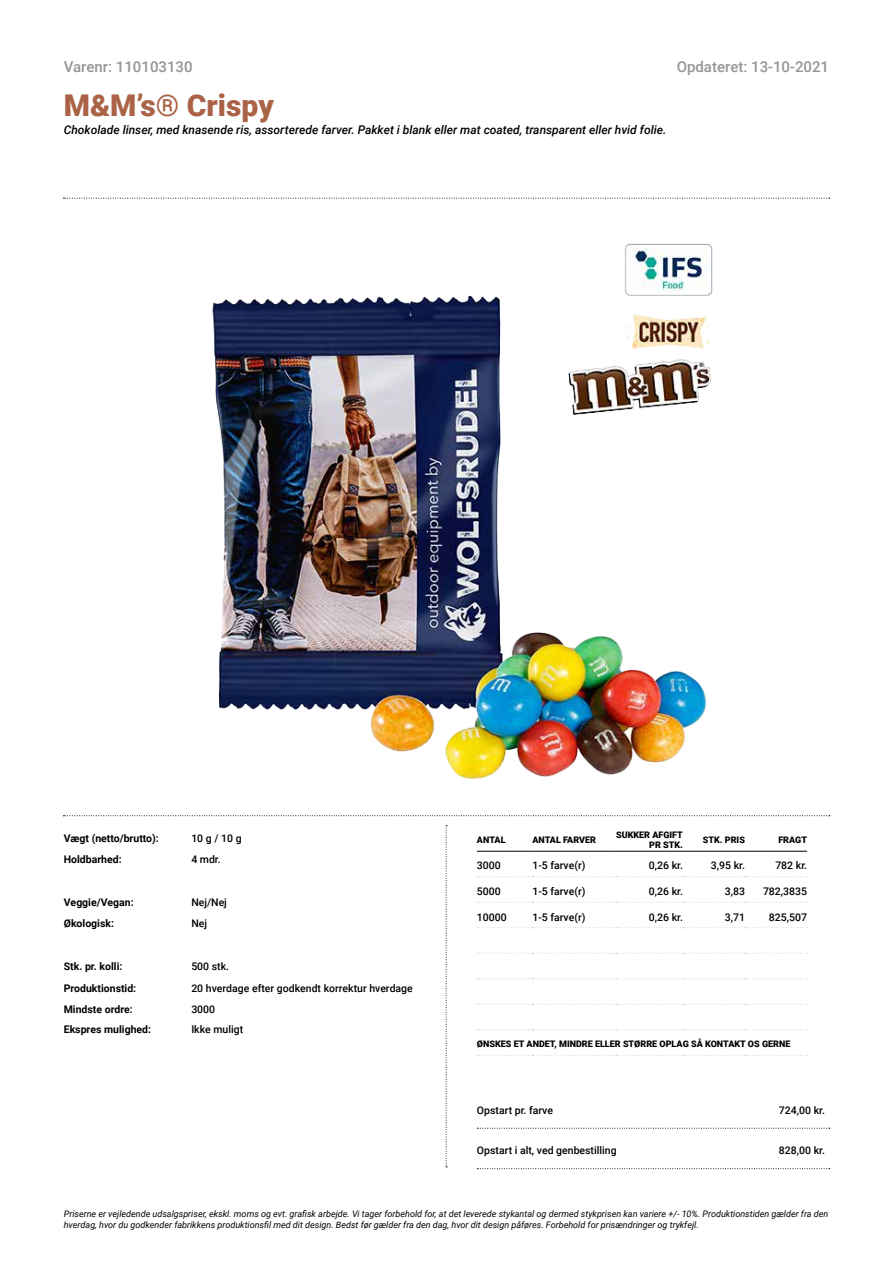
<style>
.page{position:relative;width:893px;height:1263px;background:#fff}
.page>*{position:absolute;margin:0;border:0;box-sizing:border-box;transform-origin:0 0}
.t1{font:900 30px "Roboto";color:#aa6346}
.t2{font:500 15px "Roboto";color:#939598}
.t3{font:italic 500 12px "Roboto";color:#000}
.t4{font:500 10.5px "Roboto";color:#000}
.t5{font:700 10.5px "Roboto";color:#000}
.t6{font:italic 9px/10.8px "Roboto";color:#000}
.t7{font:900 9px/10.8px "Roboto";color:#000;text-align:right}
</style>
<div class="page">
<hr style="left:477px;top:851px;width:55px;height:1px;background:#000">
<hr style="left:532px;top:851px;width:84px;height:1px;background:#000">
<hr style="left:616px;top:851px;width:67px;height:1px;background:#000">
<hr style="left:683px;top:851px;width:62px;height:1px;background:#000">
<hr style="left:745px;top:851px;width:62px;height:1px;background:#000">
<svg style="left:477px;top:1055px;width:331px;height:1px"></svg>
<svg style="left:477px;top:1029px;width:331px;height:1px"></svg>
<svg style="left:477px;top:1004px;width:331px;height:1px"></svg>
<svg style="left:477px;top:978px;width:331px;height:1px"></svg>
<svg style="left:477px;top:953px;width:331px;height:1px"></svg>
<svg style="left:477px;top:927px;width:331px;height:1px"></svg>
<svg style="left:477px;top:902px;width:331px;height:1px"></svg>
<svg style="left:477px;top:876px;width:331px;height:1px"></svg>
<img style="left:212px;top:243px;width:501px;height:536px">
<svg style="left:446px;top:825px;width:1px;height:342px"></svg>
<svg style="left:63px;top:815px;width:767px;height:1px"></svg>
<svg style="left:63px;top:198px;width:767px;height:1px"></svg>
<svg style="left:477px;top:1128px;width:353px;height:1px"></svg>
<svg style="left:477px;top:1168px;width:353px;height:1px"></svg>
<h2 class="t2" style="left:64px;top:56px;width:130px">Varenr: 110103130</h2>
<h1 class="t1" style="left:64px;top:85px;width:212px">M&amp;M’s® Crispy</h1>
<h3 class="t3" style="left:64px;top:122px;width:604px">Chokolade linser, med knasende ris, assorterede farver. Pakket i blank eller mat coated, transparent eller hvid folie.</h3>
<h2 class="t2" style="left:677px;top:56px;width:154px">Opdateret: 13-10-2021</h2>
<p class="t5" style="left:64px;top:831px;width:97px">Vægt (netto/brutto):</p>
<p class="t4" style="left:191px;top:831px;width:52px">10 g / 10 g</p>
<p class="t5" style="left:64px;top:852px;width:59px">Holdbarhed:</p>
<p class="t4" style="left:191px;top:852px;width:31px">4 mdr.</p>
<p class="t5" style="left:64px;top:894px;width:71px">Veggie/Vegan:</p>
<p class="t4" style="left:191px;top:894px;width:37px">Nej/Nej</p>
<p class="t5" style="left:64px;top:916px;width:52px">Økologisk:</p>
<p class="t4" style="left:191px;top:916px;width:17px">Nej</p>
<p class="t5" style="left:64px;top:959px;width:60px">Stk. pr. kolli:</p>
<p class="t4" style="left:191px;top:959px;width:39px">500 stk.</p>
<p class="t5" style="left:64px;top:981px;width:74px">Produktionstid:</p>
<p class="t4" style="left:191px;top:981px;width:223px">20 hverdage efter godkendt korrektur hverdage</p>
<p class="t5" style="left:64px;top:1002px;width:71px">Mindste ordre:</p>
<p class="t4" style="left:191px;top:1002px;width:25px">3000</p>
<p class="t5" style="left:64px;top:1022px;width:89px">Ekspres mulighed:</p>
<p class="t4" style="left:191px;top:1022px;width:53px">Ikke muligt</p>
<p class="t7" style="left:477px;top:834px;width:30px">ANTAL</p>
<p class="t7" style="left:532px;top:834px;width:65px">ANTAL FARVER</p>
<p class="t7" style="left:616px;top:829px;width:68px">SUKKER AFGIFT<br>PR STK.</p>
<p class="t7" style="left:703px;top:834px;width:44px">STK. PRIS</p>
<p class="t7" style="left:778px;top:834px;width:30px">FRAGT</p>
<p class="t4" style="left:477px;top:858px;width:25px">3000</p>
<p class="t4" style="left:532px;top:858px;width:55px">1-5 farve(r)</p>
<p class="t4" style="left:649px;top:858px;width:36px">0,26 kr.</p>
<p class="t4" style="left:711px;top:858px;width:36px">3,95 kr.</p>
<p class="t4" style="left:775px;top:858px;width:33px">782 kr.</p>
<p class="t4" style="left:477px;top:884px;width:25px">5000</p>
<p class="t4" style="left:532px;top:884px;width:55px">1-5 farve(r)</p>
<p class="t4" style="left:649px;top:884px;width:36px">0,26 kr.</p>
<p class="t4" style="left:725px;top:884px;width:22px">3,83</p>
<p class="t4" style="left:763px;top:884px;width:46px">782,3835</p>
<p class="t4" style="left:477px;top:909px;width:31px">10000</p>
<p class="t4" style="left:532px;top:909px;width:55px">1-5 farve(r)</p>
<p class="t4" style="left:649px;top:909px;width:36px">0,26 kr.</p>
<p class="t4" style="left:725px;top:909px;width:22px">3,71</p>
<p class="t4" style="left:769px;top:909px;width:40px">825,507</p>
<p class="t7" style="left:477px;top:1038px;width:315px">ØNSKES ET ANDET, MINDRE ELLER STØRRE OPLAG SÅ KONTAKT OS GERNE</p>
<p class="t4" style="left:477px;top:1102px;width:78px">Opstart pr. farve</p>
<p class="t4" style="left:779px;top:1102px;width:47px">724,00 kr.</p>
<p class="t4" style="left:477px;top:1143px;width:141px">Opstart i alt, ved genbestilling</p>
<p class="t4" style="left:779px;top:1143px;width:47px">828,00 kr.</p>
<p class="t6" style="left:64px;top:1208px;width:766px">Priserne er vejledende udsalgspriser, ekskl. moms og evt. grafisk arbejde. Vi tager forbehold for, at det leverede stykantal og dermed stykprisen kan variere +/- 10%. Produktionstiden gælder fra den hverdag, hvor du godkender fabrikkens produktionsfil med dit design. Bedst før gælder fra den dag, hvor dit design påføres. Forbehold for prisændringer og trykfejl.</p>
</div>
